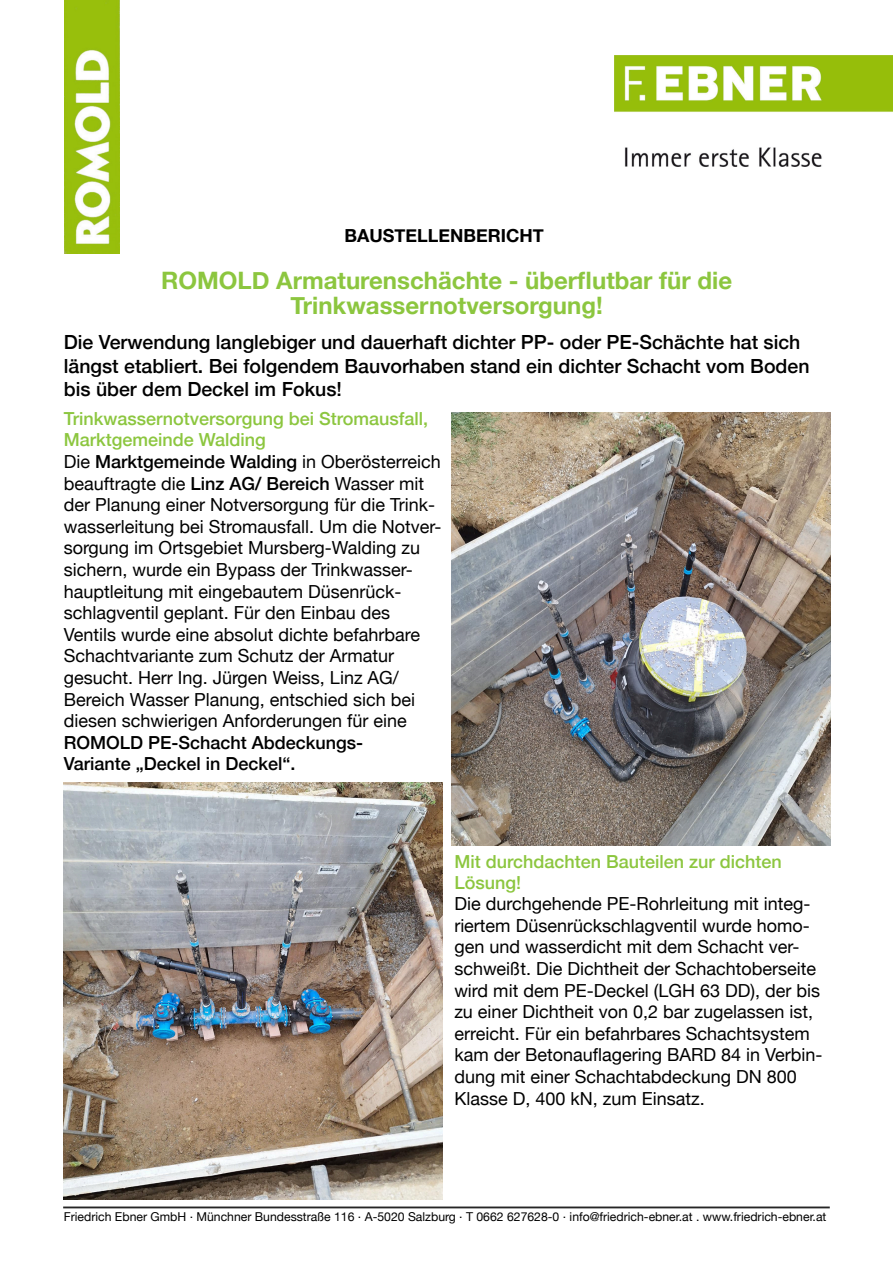
<style>
.page{position:relative;width:893px;height:1263px;background:#fff}
.page>*{position:absolute;margin:0;border:0;box-sizing:border-box;transform-origin:0 0}
.t1{font:700 24px "Helvetica Neue";color:#8cc63f}
.t2{font:500 19.5px "Helvetica Neue";color:#000}
.t3{font:18px "Helvetica Neue";color:#000}
.t4{font:500 18px "Helvetica Neue";color:#8cc63f}
.t5{font:500 18px "Helvetica Neue";color:#000}
.t6{font:700 18px "Helvetica Neue";color:#000}
.t7{font:12.15px "Helvetica Neue";color:#000}
.s1{font-weight:400}
.s2{font-weight:500}
</style>
<div class="page">
<img style="left:614px;top:56px;width:279px;height:110px">
<img style="left:64px;top:1207px;width:765px;height:2px">
<img style="left:64px;top:0;width:56px;height:254px">
<img style="left:64px;top:782px;width:378px;height:417px">
<img style="left:452px;top:412px;width:378px;height:434px">
<p class="t6" style="left:344px;top:225px;width:201px">BAUSTELLENBERICHT</p>
<p class="t1" style="left:161px;top:266px;width:572px">ROMOLD Armaturenschächte - überflutbar für die</p>
<p class="t1" style="left:290px;top:291px;width:314px">Trinkwassernotversorgung!</p>
<p class="t2" style="left:64px;top:330px;width:738px">Die Verwendung langlebiger und dauerhaft dichter PP- oder PE-Schächte hat sich</p>
<p class="t2" style="left:64px;top:354px;width:747px">längst etabliert. Bei folgendem Bauvorhaben stand ein dichter Schacht vom Boden</p>
<p class="t2" style="left:64px;top:377px;width:280px">bis über dem Deckel im Fokus!</p>
<p class="t4" style="left:64px;top:408px;width:366px">Trinkwassernotversorgung bei Stromausfall,</p>
<p class="t4" style="left:64px;top:429px;width:204px">Marktgemeinde Walding</p>
<p class="t5" style="left:64px;top:450px;width:379px"><span class="s1">Die</span> Marktgemeinde Walding <span class="s1">in Oberösterreich</span></p>
<p class="t3" style="left:64px;top:472px;width:362px">beauftragte die <span class="s2">Linz AG/ Bereich</span> Wasser mit</p>
<p class="t3" style="left:64px;top:494px;width:373px">der Planung einer Notversorgung für die Trink-</p>
<p class="t3" style="left:64px;top:516px;width:379px">wasserleitung bei Stromausfall. Um die Notver-</p>
<p class="t3" style="left:64px;top:537px;width:358px">sorgung im Ortsgebiet Mursberg-Walding zu</p>
<p class="t3" style="left:64px;top:559px;width:351px">sichern, wurde ein Bypass der Trinkwasser-</p>
<p class="t3" style="left:64px;top:580px;width:339px">hauptleitung mit eingebautem Düsenrück-</p>
<p class="t3" style="left:64px;top:602px;width:328px">schlagventil geplant. Für den Einbau des</p>
<p class="t3" style="left:64px;top:624px;width:358px">Ventils wurde eine absolut dichte befahrbare</p>
<p class="t3" style="left:64px;top:645px;width:332px">Schachtvariante zum Schutz der Armatur</p>
<p class="t3" style="left:64px;top:667px;width:337px">gesucht. Herr Ing. Jürgen Weiss, Linz AG/</p>
<p class="t3" style="left:64px;top:688px;width:353px">Bereich Wasser Planung, entschied sich bei</p>
<p class="t3" style="left:64px;top:710px;width:345px">diesen schwierigen Anforderungen für eine</p>
<p class="t5" style="left:64px;top:731px;width:301px">ROMOLD PE-Schacht Abdeckungs-</p>
<p class="t5" style="left:64px;top:753px;width:233px">Variante „Deckel in Deckel“.</p>
<p class="t4" style="left:454px;top:850px;width:329px">Mit durchdachten Bauteilen zur dichten</p>
<p class="t4" style="left:454px;top:871px;width:68px">Lösung!</p>
<p class="t3" style="left:454px;top:893px;width:358px">Die durchgehende PE-Rohrleitung mit integ-</p>
<p class="t3" style="left:454px;top:915px;width:357px">riertem Düsenrückschlagventil wurde homo-</p>
<p class="t3" style="left:454px;top:936px;width:347px">gen und wasserdicht mit dem Schacht ver-</p>
<p class="t3" style="left:454px;top:958px;width:363px">schweißt. Die Dichtheit der Schachtoberseite</p>
<p class="t3" style="left:454px;top:979px;width:367px">wird mit dem PE-Deckel (LGH 63 DD), der bis</p>
<p class="t3" style="left:454px;top:1001px;width:360px">zu einer Dichtheit von 0,2 bar zugelassen ist,</p>
<p class="t3" style="left:454px;top:1023px;width:357px">erreicht. Für ein befahrbares Schachtsystem</p>
<p class="t3" style="left:454px;top:1044px;width:370px">kam der Betonauflagering BARD 84 in Verbin-</p>
<p class="t3" style="left:454px;top:1066px;width:344px">dung mit einer Schachtabdeckung DN 800</p>
<p class="t3" style="left:454px;top:1087px;width:252px">Klasse D, 400 kN, zum Einsatz.</p>
<p class="t7" style="left:64px;top:1209px;width:124px">Friedrich Ebner GmbH</p>
<p class="t7" style="left:190px;top:1206px;width:5px">.</p>
<p class="t7" style="left:196px;top:1209px;width:160px">Münchner Bundesstraße 116</p>
<p class="t7" style="left:358px;top:1206px;width:5px">.</p>
<p class="t7" style="left:365px;top:1209px;width:93px">A-5020 Salzburg</p>
<p class="t7" style="left:459px;top:1206px;width:5px">.</p>
<p class="t7" style="left:466px;top:1209px;width:95px">T 0662 627628-0</p>
<p class="t7" style="left:563px;top:1206px;width:5px">.</p>
<p class="t7" style="left:570px;top:1209px;width:258px">info@friedrich-ebner.at . www.friedrich-ebner.at</p>
</div>
